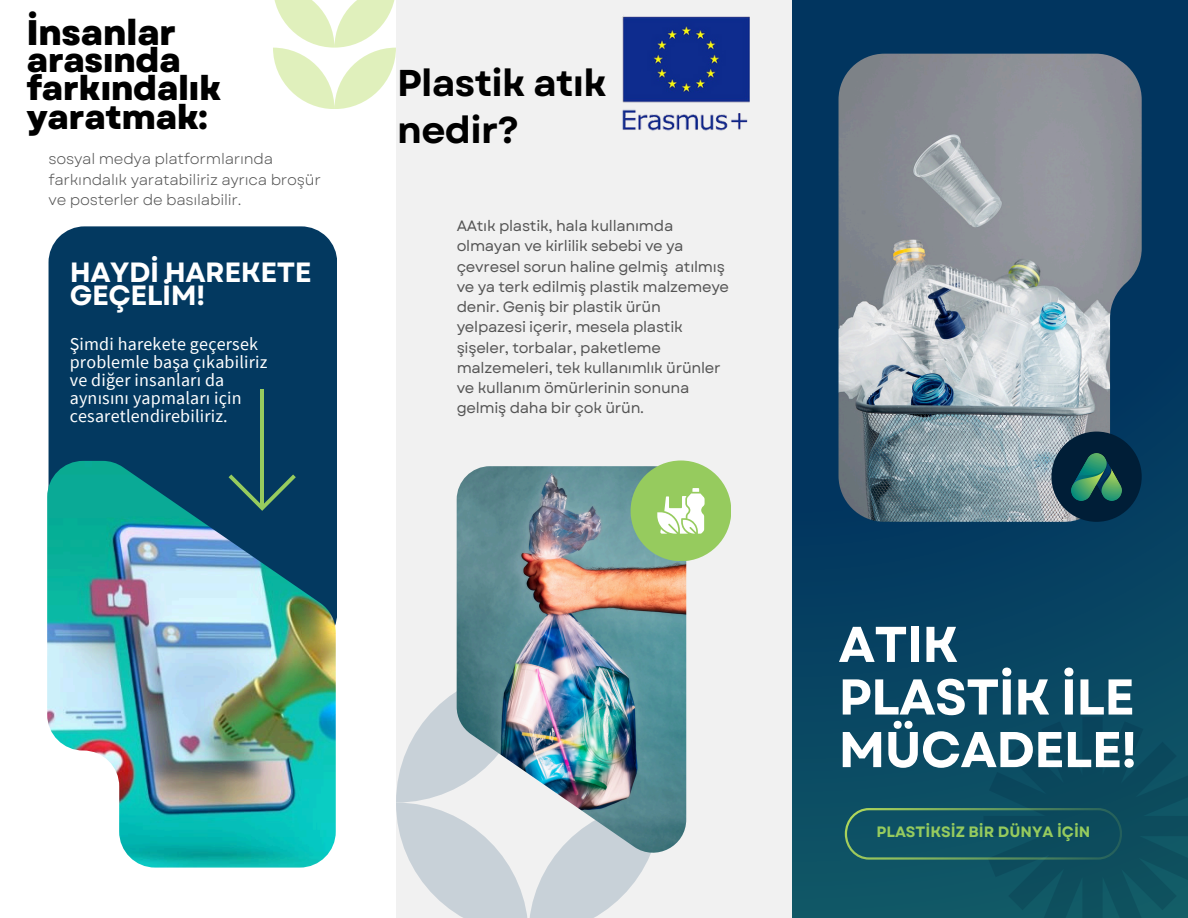
<style>
.page{position:relative;width:1188px;height:918px;background:#fff}
.page>*{position:absolute;margin:0;border:0;box-sizing:border-box;transform-origin:0 0}
.t1{font:700 50.25px/52.7px "Garet";letter-spacing:-.015em;color:#fff}
.t2{font:700 37.35px/47.2px "Garet";letter-spacing:-.015em;color:#000}
.t3{font:800 35.55px "Garet";letter-spacing:-.015em;color:#000}
.t4{font:800 34.05px/28.2px "Garet";letter-spacing:-.015em;color:#000}
.t5{font:700 27.75px/23.7px "Garet";letter-spacing:-.015em;color:#fff}
.t6{font:18px/18px "Source Sans Pro";letter-spacing:.01em;color:#fff}
.t7{font:15px/20.2px "Garet";letter-spacing:-.015em;color:#545454}
.t8{font:15px/20.2px "Garet";letter-spacing:-.015em;color:#545454}
.t9{font:700 15px "Garet";color:#96cb5e}
</style>
<div class="page">
<div style="left:792px;top:0;width:396px;height:918px;background:linear-gradient(to bottom,#002e5e,#0d4f64)"></div>
<img style="left:839px;top:54px;width:303px;height:467px">
<div style="left:1051px;top:432px;width:91px;height:90px;background:#001e37;border-radius:50%"></div>
<img style="left:1071px;top:453px;width:51px;height:47px">
<svg style="left:845px;top:717px;width:343px;height:201px;background:#0e5061"></svg>
<div style="left:396px;top:0;width:396px;height:918px;background:#f1f1f1"></div>
<svg style="left:396px;top:670px;width:255px;height:248px"></svg>
<img style="left:457px;top:466px;width:229px;height:387px">
<div style="left:631px;top:461px;width:100px;height:100px;background:#96cb5e;border-radius:50%"></div>
<svg style="left:657px;top:488px;width:48px;height:46px"></svg>
<div style="left:49px;top:226px;width:288px;height:396px;background:#033960"></div>
<img style="left:47px;top:461px;width:289px;height:406px">
<svg style="left:229px;top:475px;width:67px;height:36px;background:#184e5f"></svg>
<hr style="left:260px;top:390px;width:4px;height:118px;background:#96cb5e">
<svg style="left:273px;top:0;width:123px;height:109px"></svg>
<img style="left:622px;top:14px;width:177px;height:122px">
<p class="t3" style="left:26px;top:7px;width:151px">İnsanlar</p>
<p class="t4" style="left:26px;top:46px;width:197px">arasında farkındalık yaratmak:</p>
<p class="t8" style="left:49px;top:149px;width:274px">sosyal medya platformlarında farkındalık yaratabiliriz ayrıca broşür ve posterler de basılabilir.</p>
<p class="t5" style="left:70px;top:260px;width:243px">HAYDİ HAREKETE<br>GEÇELİM!</p>
<p class="t6" style="left:70px;top:335px;width:199px">Şimdi harekete geçersek problemle başa çıkabiliriz ve diğer insanları da aynısını yapmaları için cesaretlendirebiliriz.</p>
<p class="t2" style="left:397px;top:59px;width:211px">Plastik atık nedir?</p>
<p class="t7" style="left:457px;top:216px;width:274px">AAtık plastik, hala kullanımda olmayan ve kirlilik sebebi ve ya çevresel sorun haline gelmiş atılmış ve ya terk edilmiş plastik malzemeye denir. Geniş bir plastik ürün yelpazesi içerir, mesela plastik şişeler, torbalar, paketleme malzemeleri, tek kullanımlık ürünler ve kullanım ömürlerinin sonuna gelmiş daha bir çok ürün.</p>
<h2 class="t1" style="left:839px;top:618px;width:300px">ATIK<br>PLASTİK İLE<br>MÜCADELE!</h2>
<p class="t9" style="left:876px;top:821px;width:216px">PLASTİKSİZ BİR DÜNYA İÇİN</p>
</div>
